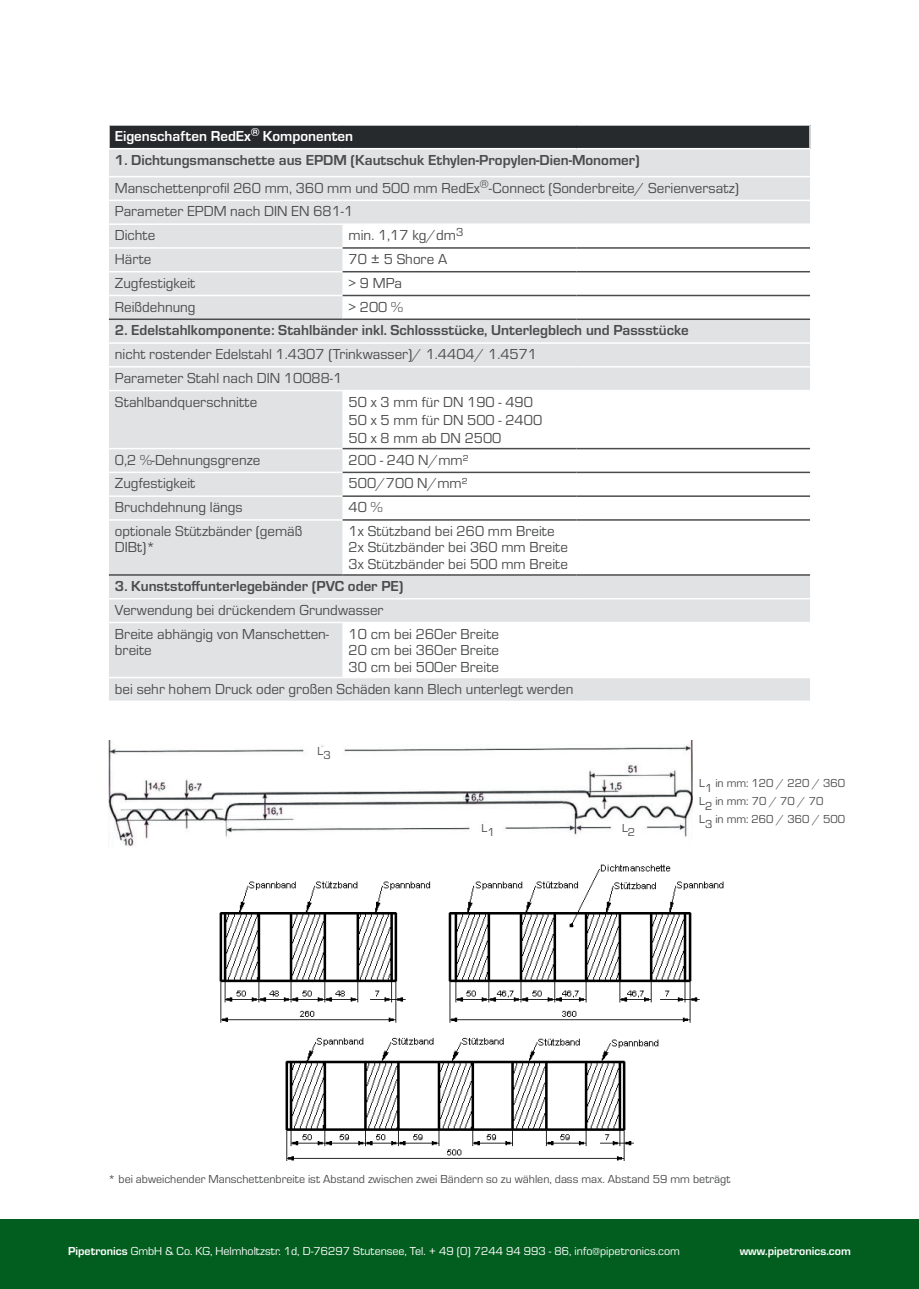
<style>
.page{position:relative;width:919px;height:1289px;background:#fff}
.page>*{position:absolute;margin:0;border:0;box-sizing:border-box;transform-origin:0 0}
.t1{font:15px/16.5px "Eurostile";color:#4b4c4d}
.t2{font:700 15px "Eurostile";color:#4b4c4d}
.t3{font:700 15px "Eurostile";color:#fff}
.t4{font:12px/18px "Eurostile";color:#4b4c4d}
.t5{font:12px "Eurostile";color:#fff}
.t6{font:700 12px "Eurostile";color:#fff}
.s1{font-weight:700}
</style>
<div class="page">
<img style="left:108px;top:740px;width:584px;height:107px">
<div style="left:481px;top:823px;width:21px;height:19px;background:#fff"></div>
<div style="left:622px;top:823px;width:18px;height:19px;background:#fff"></div>
<div style="left:317px;top:746px;width:23px;height:21px;background:#fff"></div>
<img style="left:219px;top:864px;width:505px;height:296px">
<div style="left:0;top:1219px;width:918px;height:69px;background:#025e1f"></div>
<div style="left:109px;top:125px;width:701px;height:24px;background:#262a2c"></div>
<div style="left:109px;top:149px;width:701px;height:551px;background:#e1e2e4"></div>
<svg style="left:342px;top:225px;width:468px;height:451px"></svg>
<hr style="left:108px;top:148px;width:234px;height:1px;background:#fff">
<hr style="left:342px;top:148px;width:234px;height:1px;background:#fff">
<hr style="left:576px;top:148px;width:234px;height:1px;background:#fff">
<hr style="left:109px;top:176px;width:233px;height:1px;background:#fff">
<hr style="left:342px;top:176px;width:234px;height:1px;background:#fff">
<hr style="left:576px;top:176px;width:234px;height:1px;background:#fff">
<hr style="left:109px;top:200px;width:233px;height:1px;background:#fff">
<hr style="left:342px;top:200px;width:234px;height:1px;background:#fff">
<hr style="left:576px;top:200px;width:234px;height:1px;background:#fff">
<hr style="left:109px;top:223px;width:233px;height:2px;background:#fff">
<hr style="left:109px;top:247px;width:233px;height:2px;background:#fff">
<hr style="left:109px;top:271px;width:233px;height:1px;background:#fff">
<hr style="left:109px;top:295px;width:233px;height:1px;background:#fff">
<hr style="left:109px;top:448px;width:233px;height:1px;background:#fff">
<hr style="left:109px;top:471px;width:233px;height:2px;background:#fff">
<hr style="left:109px;top:495px;width:233px;height:2px;background:#fff">
<hr style="left:109px;top:519px;width:233px;height:1px;background:#fff">
<hr style="left:342px;top:247px;width:234px;height:2px;background:#4b4c4d">
<hr style="left:576px;top:247px;width:234px;height:2px;background:#4b4c4d">
<hr style="left:342px;top:271px;width:234px;height:1px;background:#4b4c4d">
<hr style="left:576px;top:271px;width:234px;height:1px;background:#4b4c4d">
<hr style="left:342px;top:295px;width:234px;height:1px;background:#4b4c4d">
<hr style="left:576px;top:295px;width:234px;height:1px;background:#4b4c4d">
<hr style="left:342px;top:448px;width:234px;height:1px;background:#4b4c4d">
<hr style="left:576px;top:448px;width:234px;height:1px;background:#4b4c4d">
<hr style="left:342px;top:471px;width:234px;height:2px;background:#4b4c4d">
<hr style="left:576px;top:471px;width:234px;height:2px;background:#4b4c4d">
<hr style="left:342px;top:495px;width:234px;height:2px;background:#4b4c4d">
<hr style="left:576px;top:495px;width:234px;height:2px;background:#4b4c4d">
<hr style="left:342px;top:519px;width:234px;height:1px;background:#4b4c4d">
<hr style="left:576px;top:519px;width:234px;height:1px;background:#4b4c4d">
<hr style="left:108px;top:124px;width:234px;height:2px;background:#fff">
<hr style="left:108px;top:126px;width:2px;height:22px;background:#fff">
<hr style="left:342px;top:124px;width:234px;height:2px;background:#fff">
<hr style="left:576px;top:124px;width:234px;height:2px;background:#fff">
<svg style="left:809px;top:126px;width:1px;height:22px"></svg>
<hr style="left:342px;top:223px;width:234px;height:2px;background:#fff">
<hr style="left:576px;top:223px;width:234px;height:2px;background:#fff">
<hr style="left:109px;top:366px;width:233px;height:1px;background:#fff">
<hr style="left:342px;top:366px;width:234px;height:1px;background:#fff">
<hr style="left:576px;top:366px;width:234px;height:1px;background:#fff">
<hr style="left:109px;top:390px;width:233px;height:1px;background:#fff">
<hr style="left:342px;top:390px;width:234px;height:1px;background:#fff">
<hr style="left:576px;top:390px;width:234px;height:1px;background:#fff">
<hr style="left:109px;top:621px;width:233px;height:2px;background:#fff">
<hr style="left:342px;top:621px;width:234px;height:2px;background:#fff">
<hr style="left:576px;top:621px;width:234px;height:2px;background:#fff">
<hr style="left:109px;top:676px;width:233px;height:2px;background:#fff">
<hr style="left:342px;top:676px;width:234px;height:2px;background:#fff">
<hr style="left:576px;top:676px;width:234px;height:2px;background:#fff">
<hr style="left:109px;top:574px;width:233px;height:1px;background:#4b4c4d">
<hr style="left:342px;top:574px;width:234px;height:1px;background:#4b4c4d">
<hr style="left:576px;top:574px;width:234px;height:1px;background:#4b4c4d">
<hr style="left:109px;top:598px;width:233px;height:1px;background:#fff">
<hr style="left:342px;top:598px;width:234px;height:1px;background:#fff">
<hr style="left:576px;top:598px;width:234px;height:1px;background:#fff">
<hr style="left:109px;top:318px;width:233px;height:2px;background:#4b4c4d">
<hr style="left:342px;top:318px;width:234px;height:2px;background:#4b4c4d">
<hr style="left:576px;top:318px;width:234px;height:2px;background:#4b4c4d">
<hr style="left:109px;top:342px;width:233px;height:2px;background:#fff">
<hr style="left:342px;top:342px;width:234px;height:2px;background:#fff">
<hr style="left:576px;top:342px;width:234px;height:2px;background:#fff">
<p class="t3" style="left:115px;top:125px;width:240px">Eigenschaften RedEx<sup>®</sup> Komponenten</p>
<p class="t1" style="left:115px;top:145px;width:625px;line-height:27.9px"><span class="s1">1. Dichtungsmanschette aus EPDM (Kautschuk Ethylen-Propylen-Dien-Monomer)<br></span>Manschettenprofil 260 mm, 360 mm und 500 mm RedEx<sup>®</sup>-Connect (Sonderbreite/ Serienversatz)</p>
<p class="t1" style="left:115px;top:199px;width:240px;line-height:23.7px">Parameter EPDM nach DIN EN 681-1<br>Dichte</p>
<p class="t1" style="left:348px;top:226px;width:116px">min. 1,17 kg/dm<sup>3</sup></p>
<p class="t1" style="left:115px;top:250px;width:38px">Härte</p>
<p class="t1" style="left:348px;top:250px;width:100px">70 ± 5 Shore A</p>
<p class="t1" style="left:115px;top:274px;width:82px">Zugfestigkeit</p>
<p class="t1" style="left:348px;top:274px;width:55px">&gt; 9 MPa</p>
<p class="t1" style="left:115px;top:297px;width:82px">Reißdehnung</p>
<p class="t1" style="left:348px;top:297px;width:56px">&gt; 200 %</p>
<p class="t2" style="left:115px;top:319px;width:575px">2. Edelstahlkomponente: Stahlbänder inkl. Schlossstücke, Unterlegblech und Passstücke</p>
<p class="t1" style="left:115px;top:341px;width:423px;line-height:23.7px">nicht rostender Edelstahl 1.4307 (Trinkwasser)/ 1.4404/ 1.4571<br>Parameter Stahl nach DIN 10088-1<br>Stahlbandquerschnitte</p>
<p class="t1" style="left:348px;top:392px;width:195px;line-height:18px">50 x 3 mm für DN 190 - 490<br>50 x 5 mm für DN 500 - 2400<br>50 x 8 mm ab DN 2500</p>
<p class="t1" style="left:115px;top:450px;width:147px">0,2 %-Dehnungsgrenze</p>
<p class="t1" style="left:348px;top:450px;width:122px">200 - 240 N/mm²</p>
<p class="t1" style="left:115px;top:474px;width:82px">Zugfestigkeit</p>
<p class="t1" style="left:348px;top:474px;width:121px">500/700 N/mm²</p>
<p class="t1" style="left:115px;top:498px;width:129px">Bruchdehnung längs</p>
<p class="t1" style="left:348px;top:498px;width:35px">40 %</p>
<p class="t1" style="left:115px;top:522px;width:189px">optionale Stützbänder (gemäß<br>DIBt)*</p>
<p class="t1" style="left:348px;top:522px;width:221px">1x Stützband bei 260 mm Breite<br>2x Stützbänder bei 360 mm Breite<br>3x Stützbänder bei 500 mm Breite</p>
<p class="t2" style="left:115px;top:575px;width:290px">3. Kunststoffunterlegebänder (PVC oder PE)</p>
<p class="t1" style="left:115px;top:597px;width:270px;line-height:23.7px">Verwendung bei drückendem Grundwasser<br>Breite abhängig von Manschetten-</p>
<p class="t1" style="left:115px;top:641px;width:38px">breite</p>
<p class="t1" style="left:348px;top:624px;width:152px;text-align:justify">10 cm bei 260er Breite 20 cm bei 360er Breite 30 cm bei 500er Breite</p>
<p class="t1" style="left:115px;top:679px;width:460px">bei sehr hohem Druck oder großen Schäden kann Blech unterlegt werden</p>
<p class="t4" style="left:317px;top:743px;width:15px">L3</p>
<p class="t4" style="left:481px;top:820px;width:15px">L1</p>
<p class="t4" style="left:622px;top:820px;width:15px">L2</p>
<p class="t4" style="left:699px;top:773px;width:147px">L1 in mm: 120 / 220 / 360<br>L2 in mm: 70 / 70 / 70<br>L3 in mm: 260 / 360 / 500</p>
<p class="t4" style="left:108px;top:1169px;width:623px">* bei abweichender Manschettenbreite ist Abstand zwischen zwei Bändern so zu wählen, dass max. Abstand 59 mm beträgt</p>
<p class="t5" style="left:68px;top:1243px;width:613px"><span class="s1">Pipetronics</span> GmbH &amp; Co. KG, Helmholtzstr. 1d, D-76297 Stutensee, Tel. + 49 (0) 7244 94 993 - 86, info@pipetronics.com</p>
<p class="t6" style="left:739px;top:1242px;width:113px">www.pipetronics.com</p>
</div>
